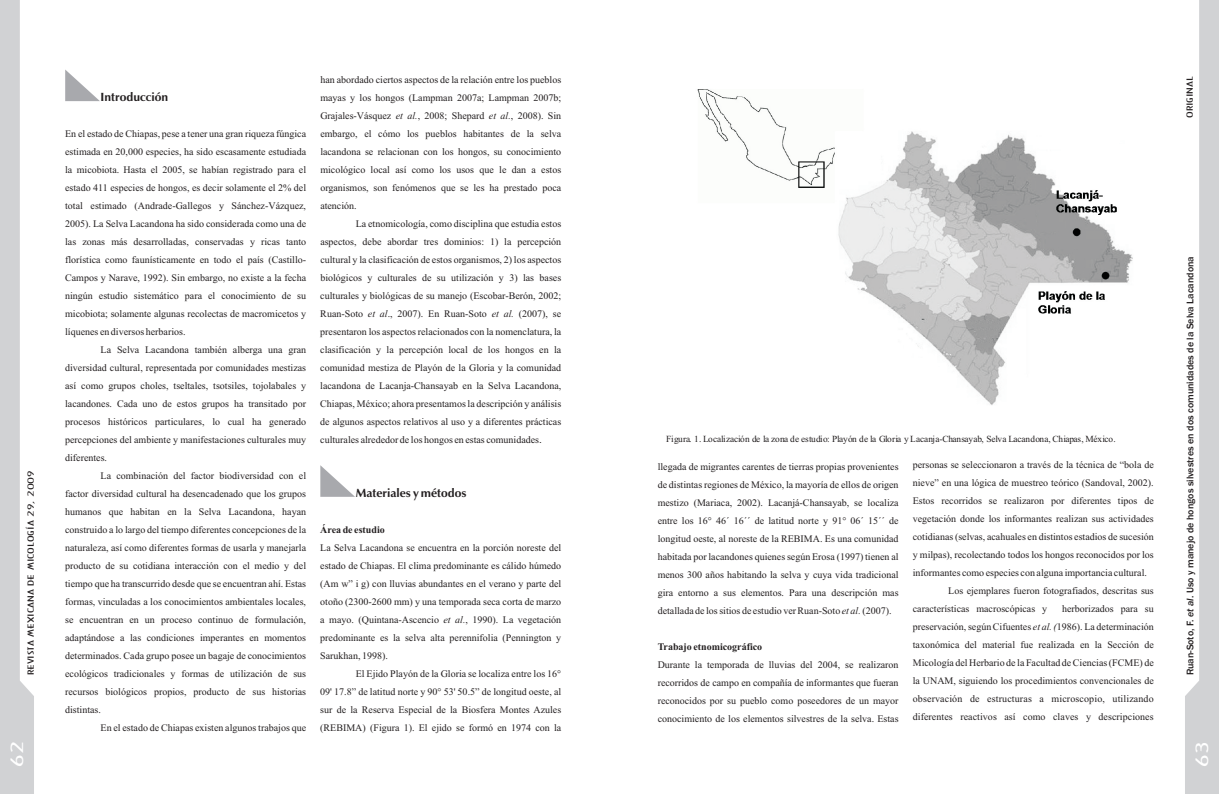
<style>
.page{position:relative;width:1219px;height:794px;background:#fff}
.page>*{position:absolute;margin:0;border:0;box-sizing:border-box;transform-origin:0 0}
.t1{font:16px "Architecture Plain";color:#fff;scale:2 1}
.t2{font:700 12px "Zapf Humanist 601 BT";color:#231f20}
.t3{font:10px/18px "Times New Roman";color:#231f20;text-align:justify}
.t4{font:500 10px "Franklin Gothic";color:#231f20}
.t5{font:700 10px "Times New Roman";color:#231f20}
.t6{font:9.3px "Times New Roman";letter-spacing:-.015em;color:#231f20}
.t7{font:8px "Architecture Plain";color:#231f20;scale:2 1}
.s1{font-style:italic}
.s2{font-family:"Arial"}
</style>
<div class="page">
<svg style="left:0;top:0;width:34px;height:794px"></svg>
<svg style="left:1185px;top:0;width:34px;height:794px"></svg>
<svg style="left:65px;top:70px;width:35px;height:31px"></svg>
<svg style="left:320px;top:465px;width:35px;height:32px"></svg>
<img style="left:697px;top:89px;width:436px;height:316px">
<p class="t7" style="left:27px;top:675px;width:104px;rotate:-90deg">REVISTA MEXICANA DE MICOLOGÍA 29, 2009</p>
<h1 class="t1" style="left:10px;top:767px;width:14px;rotate:-90deg">62</h1>
<p class="t2" style="left:101px;top:92px;width:69px">Introducción</p>
<p class="t3" style="left:65px;top:126px;width:242px">En el estado de Chiapas, pese a tener una gran riqueza fúngica estimada en 20,000 especies, ha sido escasamente estudiada la micobiota. Hasta el 2005, se habían registrado para el estado 411 especies de hongos, es decir solamente el 2% del total estimado (Andrade-Gallegos y Sánchez-Vázquez, 2005). La Selva Lacandona ha sido considerada como una de las zonas más desarrolladas, conservadas y ricas tanto florística como faunísticamente en todo el país (Castillo-Campos y Narave, 1992). Sin embargo, no existe a la fecha ningún estudio sistemático para el conocimiento de su micobiota; solamente algunas recolectas de macromicetos y líquenes en diversos herbarios.</p>
<p class="t3" style="left:65px;top:342px;width:242px;text-indent:35px">La Selva Lacandona también alberga una gran diversidad cultural, representada por comunidades mestizas así como grupos choles, tseltales, tsotsiles, tojolabales y lacandones. Cada uno de estos grupos ha transitado por procesos históricos particulares, lo cual ha generado percepciones del ambiente y manifestaciones culturales muy diferentes.</p>
<p class="t3" style="left:65px;top:468px;width:242px;text-indent:35px">La combinación del factor biodiversidad con el factor diversidad cultural ha desencadenado que los grupos humanos que habitan en la Selva Lacandona, hayan construido a lo largo del tiempo diferentes concepciones de la naturaleza, así como diferentes formas de usarla y manejarla producto de su cotidiana interacción con el medio y del tiempo que ha transcurrido desde que se encuentran ahí. Estas formas, vinculadas a los conocimientos ambientales locales, se encuentran en un proceso continuo de formulación, adaptándose a las condiciones imperantes en momentos determinados. Cada grupo posee un bagaje de conocimientos ecológicos tradicionales y formas de utilización de sus recursos biológicos propios, producto de sus historias distintas.</p>
<p class="t3" style="left:101px;top:720px;width:207px">En el estado de Chiapas existen algunos trabajos que</p>
<p class="t3" style="left:320px;top:72px;width:242px">han abordado ciertos aspectos de la relación entre los pueblos mayas y los hongos (Lampman 2007a; Lampman 2007b; Grajales-Vásquez <span class="s1">et al.</span>, 2008; Shepard <span class="s1">et al.</span>, 2008). Sin embargo, el cómo los pueblos habitantes de la selva lacandona se relacionan con los hongos, su conocimiento micológico local así como los usos que le dan a estos organismos, son fenómenos que se les ha prestado poca atención.</p>
<p class="t3" style="left:320px;top:216px;width:242px;text-indent:35px">La etnomicología, como disciplina que estudia estos aspectos, debe abordar tres dominios: 1) la percepción cultural y la clasificación de estos organismos, 2) los aspectos biológicos y culturales de su utilización y 3) las bases culturales y biológicas de su manejo (Escobar-Berón, 2002; Ruan-Soto <span class="s1">et al</span>., 2007). En Ruan-Soto <span class="s1">et al.</span> (2007), se presentaron los aspectos relacionados con la nomenclatura, la clasificación y la percepción local de los hongos en la comunidad mestiza de Playón de la Gloria y la comunidad lacandona de Lacanja-Chansayab en la Selva Lacandona, Chiapas, México; ahora presentamos la descripción y análisis de algunos aspectos relativos al uso y a diferentes prácticas culturales alrededor de los hongos en estas comunidades<span class="s2">.</span></p>
<p class="t2" style="left:356px;top:488px;width:112px">Materiales y métodos</p>
<p class="t5" style="left:320px;top:526px;width:66px">Área de estudio</p>
<p class="t3" style="left:320px;top:540px;width:242px">La Selva Lacandona se encuentra en la porción noreste del estado de Chiapas. El clima predominante es cálido húmedo (Am w” i g) con lluvias abundantes en el verano y parte del otoño (2300-2600 mm) y una temporada seca corta de marzo a mayo. (Quintana-Ascencio <span class="s1">et al.</span>, 1990). La vegetación predominante es la selva alta perennifolia (Pennington y Sarukhan, 1998).</p>
<p class="t3" style="left:320px;top:666px;width:242px;text-indent:35px">El Ejido Playón de la Gloria se localiza entre los 16° 09' 17.8” de latitud norte y 90° 53' 50.5” de longitud oeste, al sur de la Reserva Especial de la Biosfera Montes Azules (REBIMA) (Figura 1). El ejido se formó en 1974 con la</p>
<p class="t7" style="left:1186px;top:118px;width:22px;rotate:-90deg">ORIGINAL</p>
<p class="t6" style="left:666px;top:436px;width:451px">Figura. 1. Localización de la zona de estudio: Playón de la Gloria y Lacanja-Chansayab, Selva Lacandona, Chiapas, México.</p>
<p class="t3" style="left:658px;top:458px;width:242px">llegada de migrantes carentes de tierras propias provenientes de distintas regiones de México, la mayoría de ellos de origen mestizo (Mariaca, 2002). Lacanjá-Chansayab, se localiza entre los 16° 46´ 16´´ de latitud norte y 91° 06´ 15´´ de longitud oeste, al noreste de la REBIMA. Es una comunidad habitada por lacandones quienes según Erosa (1997) tienen al menos 300 años habitando la selva y cuya vida tradicional gira entorno a sus elementos. Para una descripción mas detallada de los sitios de estudio ver Ruan-Soto <span class="s1">et al.</span>(2007).</p>
<p class="t5" style="left:658px;top:643px;width:106px">Trabajo etnomicográfico</p>
<p class="t3" style="left:658px;top:656px;width:242px">Durante la temporada de lluvias del 2004, se realizaron recorridos de campo en compañía de informantes que fueran reconocidos por su pueblo como poseedores de un mayor conocimiento de los elementos silvestres de la selva. Estas</p>
<p class="t3" style="left:913px;top:456px;width:242px">personas se seleccionaron a través de la técnica de “bola de</p>
<p class="t3" style="left:913px;top:474px;width:242px">nieve” en una lógica de muestreo teórico (Sandoval, 2002).</p>
<p class="t3" style="left:913px;top:492px;width:242px">Estos recorridos se realizaron por diferentes tipos de</p>
<p class="t3" style="left:913px;top:510px;width:242px">vegetación donde los informantes realizan sus actividades</p>
<p class="t3" style="left:913px;top:528px;width:242px">cotidianas (selvas, acahuales en distintos estadios de sucesión</p>
<p class="t3" style="left:913px;top:546px;width:242px">y milpas), recolectando todos los hongos reconocidos por los</p>
<p class="t3" style="left:913px;top:564px;width:236px">informantes como especies con alguna importancia cultural.</p>
<p class="t3" style="left:948px;top:582px;width:207px">Los ejemplares fueron fotografiados, descritas sus</p>
<p class="t3" style="left:913px;top:600px;width:136px">características macroscópicas y</p>
<p class="t3" style="left:913px;top:600px;width:242px;text-indent:149px">herborizados para su preservación, según Cifuentes <span class="s1">et al. (</span>1986). La determinación taxonómica del material fue realizada en la Sección de Micología del Herbario de la Facultad de Ciencias (FCME) de la UNAM, siguiendo los procedimientos convencionales de observación de estructuras a microscopio, utilizando diferentes reactivos así como claves y descripciones</p>
<p class="t4" style="left:1186px;top:675px;width:421px;rotate:-90deg">Ruan-Soto, F. <span class="s1">et al</span>. Uso y manejo de hongos silvestres en dos comunidades de la Selva Lacandona</p>
<h1 class="t1" style="left:1195px;top:767px;width:14px;rotate:-90deg">63</h1>
</div>
